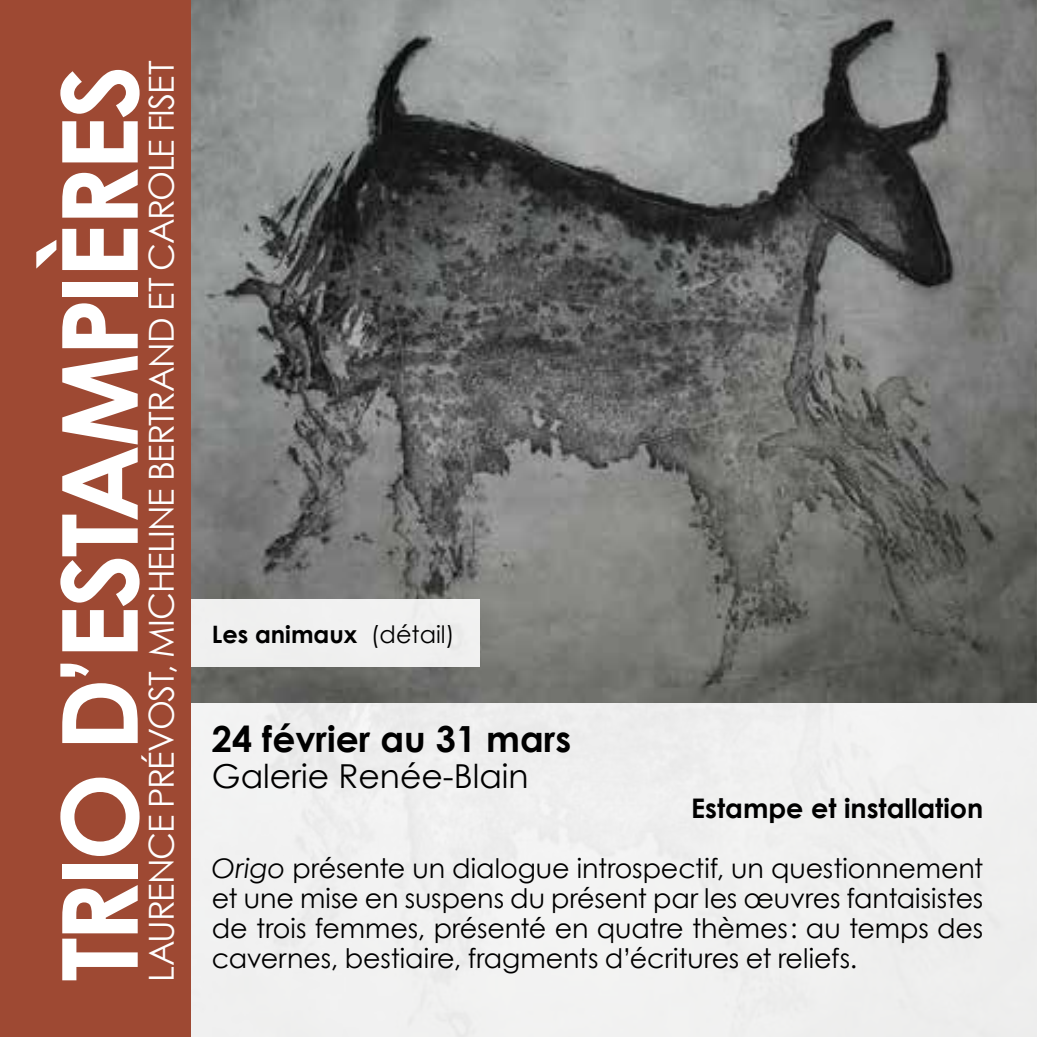
<style>
.page{position:relative;width:1037px;height:1037px;background:#fff}
.page>*{position:absolute;margin:0;border:0;box-sizing:border-box;transform-origin:0 0}
.t1{font:700 105px "Century Gothic";letter-spacing:-.035em;color:#fff}
.t2{font:700 36px "Century Gothic";color:#000}
.t3{font:34.5px "Century Gothic";letter-spacing:-.03em;color:#fff}
.t4{font:33px "Century Gothic";color:#000}
.t5{font:27px/30px "Century Gothic";letter-spacing:-.005em;color:#000;text-align:justify}
.t6{font:700 27px "Century Gothic";color:#000}
.t7{font:700 24px "Century Gothic";color:#000}
.s1{font-weight:400}
.s2{font-style:italic}
</style>
<div class="page">
<img style="left:191px;top:0;width:845px;height:702px">
<div style="left:191px;top:702px;width:845px;height:335px;background:#f0f0f0"></div>
<div style="left:191px;top:599px;width:289px;height:67px;background:#f0f0f0"></div>
<div style="left:0;top:0;width:191px;height:1037px;background:#9e4933"></div>
<h1 class="t1" style="left:34px;top:981px;width:918px;rotate:-90deg">TRIO D’ESTAMPIÈRES</h1>
<p class="t3" style="left:140px;top:981px;width:922px;rotate:-90deg">LAURENCE PRÉVOST, MICHELINE BERTRAND ET CAROLE FISET</p>
<p class="t7" style="left:212px;top:619px;width:244px">Les animaux <span class="s1">(détail)</span></p>
<h2 class="t2" style="left:212px;top:717px;width:361px">24 février au 31 mars</h2>
<p class="t4" style="left:212px;top:756px;width:318px">Galerie Renée-Blain</p>
<p class="t6" style="left:691px;top:791px;width:294px">Estampe et installation</p>
<p class="t5" style="left:212px;top:853px;width:773px"><span class="s2">Origo</span> présente un dialogue introspectif, un questionnement et une mise en suspens du présent par les œuvres fantaisistes de trois femmes, présenté en quatre thèmes: au temps des cavernes, bestiaire, fragments d’écritures et reliefs.</p>
</div>
